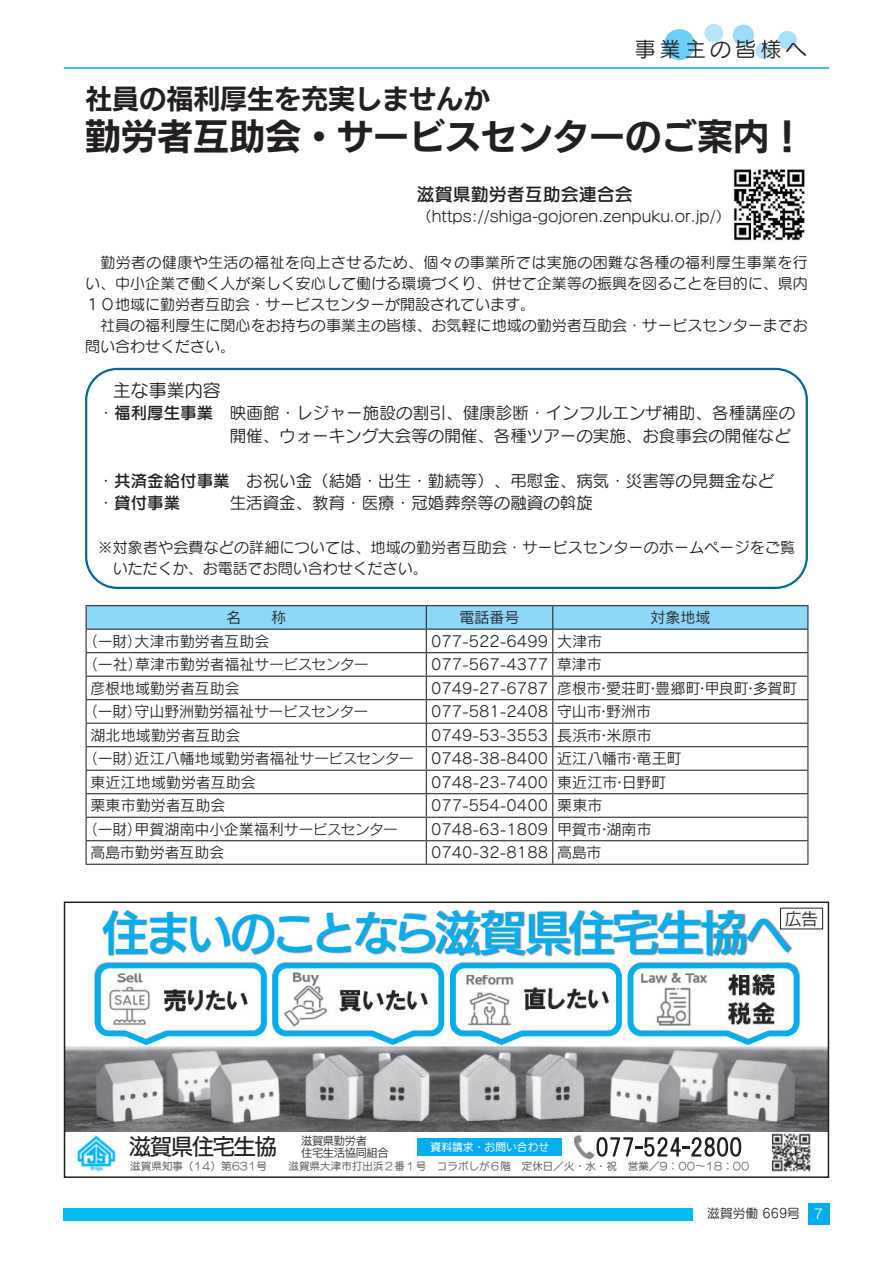
<style>
.page{position:relative;width:893px;height:1263px;background:#fff}
.page>*{position:absolute;margin:0;border:0;box-sizing:border-box;transform-origin:0 0}
.t1{font:48px "UD Kakugo Small Pr 6 DB 90 pv RKSJ H";letter-spacing:-.11em;color:#00aeef}
.t2{font:36px "New Rodin Pro B";color:#231f20}
.t3{font:27px "New Rodin Pro B";color:#231f20}
.t4{font:22.5px "UD Kakugo Small Pr 6 M 90 pv RKSJ H";letter-spacing:-.07em;color:#231f20}
.t5{font:21px "Seurat Pro M";letter-spacing:.195em;color:#231f20}
.t6{font:18px "Seurat Pro DB";color:#231f20}
.t7{font:18px "Seurat Pro M";color:#231f20}
.t8{font:16.5px/22.5px "Seurat Pro M";color:#231f20;text-align:right}
.t9{font:16.5px "Seurat Pro DB";color:#231f20}
.t10{font:16.5px "New Rodin Pro M";color:#231f20}
.t11{font:15px "Rodin Pro M";color:#231f20}
.t12{font:15px/21px "Seurat Pro M";letter-spacing:.005em;color:#231f20}
.t13{font:15px "Rodin Pro M";letter-spacing:-.02em;color:#231f20}
.t14{font:12.75px "Seurat Pro M";color:#231f20}
.t15{font:11.25px/12px "UD Kakugo Small Pr 6 R 90 pv RKSJ H";letter-spacing:-.03em;color:#231f20}
.t16{font:10.8px "Anito Std M 90 pv RKSJ H";color:#fff}
.t17{font:10.5px "Anito Std M 90 pv RKSJ H";letter-spacing:.01em;color:#636366}
.s1{font-family:"Seurat Pro DB"}
.s2{font-family:"Seurat Pro M"}
.s3{font-family:"Rodin Pro M";font-size:13.5px;color:#fff}
</style>
<div class="page">
<div style="left:778px;top:31px;width:19px;height:18px;background:#aae0f9;border-radius:50%"></div>
<div style="left:755px;top:43px;width:17px;height:16px;background:#b9e5fa;border-radius:50%"></div>
<div style="left:704px;top:24px;width:19px;height:18px;background:#b9e5fa;border-radius:50%"></div>
<div style="left:733px;top:25px;width:21px;height:21px;background:#9cdcf8;border-radius:50%"></div>
<div style="left:664px;top:29px;width:31px;height:31px;background:#6bcff6;border-radius:50%"></div>
<svg style="left:85px;top:368px;width:723px;height:221px"></svg>
<div style="left:64px;top:1208px;width:629px;height:12px;background:#00baf1"></div>
<div style="left:808px;top:1203px;width:21px;height:22px;background:#00aeef"></div>
<hr style="left:64px;top:67px;width:765px;height:2px;background:#00aeef">
<img style="left:67px;top:972px;width:759px;height:160px">
<div style="left:418px;top:1138px;width:144px;height:17px;background:#00aeef"></div>
<img style="left:103px;top:909px;width:690px;height:65px">
<svg style="left:596px;top:1137px;width:145px;height:20px"></svg>
<img style="left:573px;top:1135px;width:22px;height:25px">
<img style="left:772px;top:1134px;width:39px;height:38px">
<img style="left:77px;top:1135px;width:39px;height:37px">
<svg style="left:450px;top:963px;width:172px;height:82px"></svg>
<svg style="left:95px;top:963px;width:349px;height:82px"></svg>
<svg style="left:628px;top:963px;width:171px;height:82px"></svg>
<div style="left:64px;top:901px;width:765px;height:277px;border:2px solid #231f20"></div>
<div style="left:781px;top:908px;width:41px;height:21px;background:#fff"></div>
<div style="left:780px;top:908px;width:43px;height:21px;border:1px solid #231f20"></div>
<hr style="left:86px;top:605px;width:340px;height:1px;background:#231f20">
<hr style="left:426px;top:605px;width:127px;height:1px;background:#231f20">
<hr style="left:553px;top:605px;width:255px;height:1px;background:#231f20">
<svg style="left:86px;top:606px;width:722px;height:258px"></svg>
<hr style="left:86px;top:864px;width:340px;height:1px;background:#231f20">
<hr style="left:426px;top:864px;width:127px;height:1px;background:#231f20">
<hr style="left:553px;top:864px;width:255px;height:1px;background:#231f20">
<img style="left:732px;top:169px;width:73px;height:73px">
<h3 class="t5" style="left:635px;top:35px;width:173px">事業主の皆様へ</h3>
<h3 class="t3" style="left:85px;top:75px;width:407px">社員の福利厚生を充実しませんか</h3>
<h2 class="t2" style="left:85px;top:105px;width:722px">勤労者互助会・サービスセンターのご案内！</h2>
<p class="t6" style="left:417px;top:182px;width:217px">滋賀県勤労者互助会連合会</p>
<p class="t12" style="left:417px;top:206px;width:315px">（https://shiga-gojoren.zenpuku.or.jp/）</p>
<p class="t12" style="left:85px;top:252px;width:724px;text-align:justify;text-indent:15px">勤労者の健康や生活の福祉を向上させるため、個々の事業所では実施の困難な各種の福利厚生事業を行い、中小企業で働く人が楽しく安心して働ける環境づくり、併せて企業等の振興を図ることを目的に、県内１０地域に勤労者互助会・サービスセンターが開設されています。</p>
<p class="t12" style="left:85px;top:315px;width:724px;text-indent:15px">社員の福利厚生に関心をお持ちの事業主の皆様、お気軽に地域の勤労者互助会・サービスセンターまでお問い合わせください。</p>
<p class="t7" style="left:113px;top:378px;width:110px">主な事業内容</p>
<p class="t8" style="left:98px;top:401px;width:699px">・<span class="s1">福利厚生事業</span> 映画館・レジャー施設の割引、健康診断・インフルエンザ補助、各種講座の開催、ウォーキング大会等の開催、各種ツアーの実施、お食事会の開催など</p>
<p class="t8" style="left:98px;top:469px;width:678px">・<span class="s1">共済金給付事業</span> お祝い金（結婚・出生・勤続等）、弔慰金、病気・災害等の見舞金など</p>
<p class="t9" style="left:98px;top:492px;width:84px"><span class="s2">・</span>貸付事業</p>
<p class="t8" style="left:230px;top:491px;width:365px">生活資金、教育・医療・冠婚葬祭等の融資の斡旋</p>
<p class="t12" style="left:113px;top:536px;width:684px;text-indent:-15px">※対象者や会費などの詳細については、地域の勤労者互助会・サービスセンターのホームページをご覧いただくか、お電話でお問い合わせください。</p>
<p class="t11" style="left:226px;top:608px;width:61px">名　　称</p>
<p class="t11" style="left:460px;top:608px;width:61px">電話番号</p>
<p class="t11" style="left:650px;top:608px;width:61px">対象地域</p>
<p class="t11" style="left:83px;top:631px;width:188px">（一財）大津市勤労者互助会</p>
<p class="t11" style="left:431px;top:631px;width:173px">077-522-6499 大津市</p>
<p class="t13" style="left:83px;top:655px;width:288px">（一社）草津市勤労者福祉サービスセンター</p>
<p class="t11" style="left:431px;top:655px;width:172px">077-567-4377 草津市</p>
<p class="t11" style="left:90px;top:678px;width:151px">彦根地域勤労者互助会</p>
<p class="t11" style="left:431px;top:678px;width:368px">0749-27-6787 彦根市・愛荘町・豊郷町・甲良町・多賀町</p>
<p class="t11" style="left:83px;top:702px;width:287px">（一財）守山野洲勤労福祉サービスセンター</p>
<p class="t11" style="left:431px;top:702px;width:221px">077-581-2408 守山市・野洲市</p>
<p class="t11" style="left:90px;top:725px;width:152px">湖北地域勤労者互助会</p>
<p class="t11" style="left:431px;top:725px;width:222px">0749-53-3553 長浜市・米原市</p>
<p class="t11" style="left:83px;top:749px;width:600px">（一財）近江八幡地域勤労者福祉サービスセンター 0748-38-8400 近江八幡市・竜王町</p>
<p class="t11" style="left:90px;top:772px;width:167px">東近江地域勤労者互助会</p>
<p class="t11" style="left:431px;top:772px;width:237px">0748-23-7400 東近江市・日野町</p>
<p class="t11" style="left:90px;top:796px;width:137px">栗東市勤労者互助会</p>
<p class="t11" style="left:431px;top:796px;width:173px">077-554-0400 栗東市</p>
<p class="t11" style="left:83px;top:819px;width:317px">（一財）甲賀湖南中小企業福利サービスセンター</p>
<p class="t11" style="left:431px;top:819px;width:222px">0748-63-1809 甲賀市・湖南市</p>
<p class="t11" style="left:90px;top:843px;width:136px">高島市勤労者互助会</p>
<p class="t11" style="left:431px;top:843px;width:172px">0740-32-8188 高島市</p>
<h1 class="t1" style="left:101px;top:906px;width:693px">住まいのことなら滋賀県住宅生協へ</h1>
<p class="t10" style="left:785px;top:904px;width:34px">広告</p>
<p class="t15" style="left:301px;top:1135px;width:89px">滋賀県勤労者<br>住宅生活協同組合</p>
<h3 class="t4" style="left:129px;top:1134px;width:150px">滋賀県住宅生協</h3>
<p class="t16" style="left:431px;top:1140px;width:120px">資料請求・お問い合わせ</p>
<p class="t17" style="left:130px;top:1159px;width:138px">滋賀県知事（14）第631号</p>
<p class="t17" style="left:288px;top:1159px;width:463px">滋賀県大津市打出浜２番１号 コラボしが６階 定休日／火・水・祝 営業／9：00～18：00</p>
<p class="t14" style="left:707px;top:1205px;width:117px">滋賀労働 669号 <span class="s3">7</span></p>
</div>
